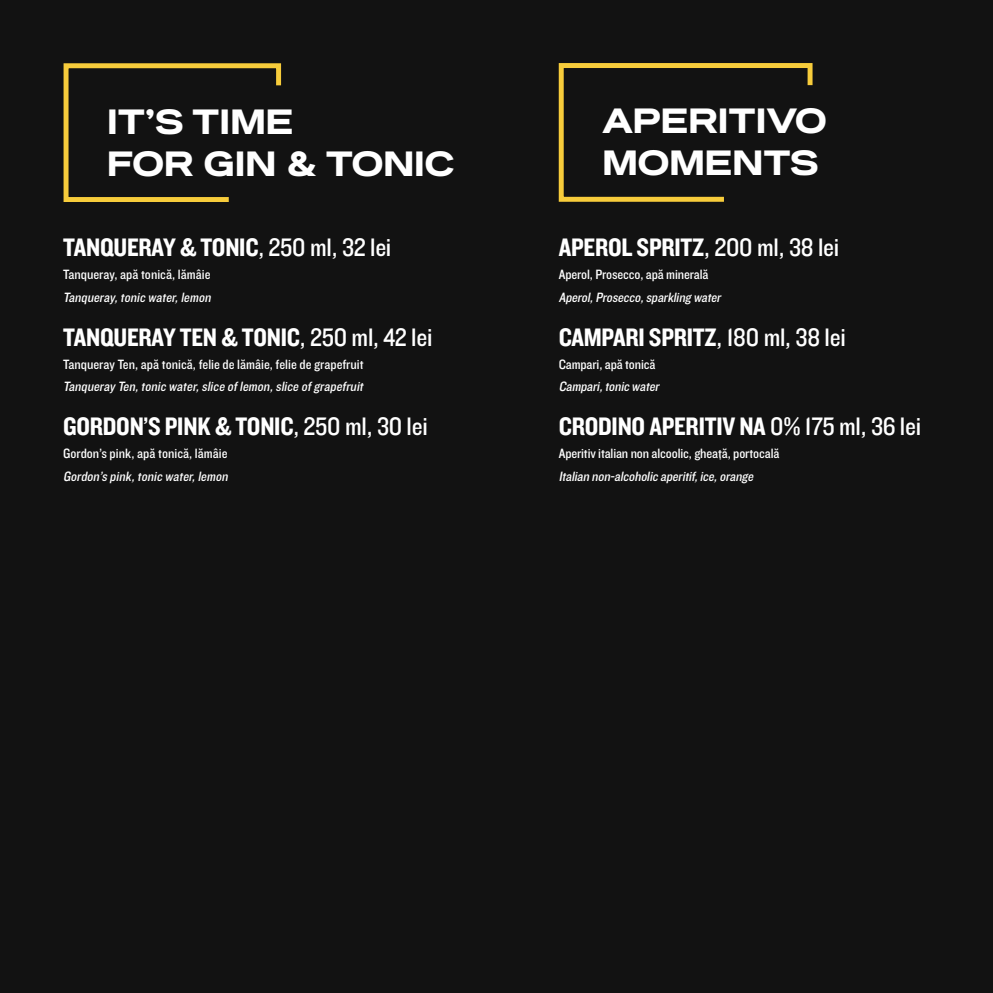
<style>
.page{position:relative;width:993px;height:993px;background:#fff}
.page>*{position:absolute;margin:0;border:0;box-sizing:border-box;transform-origin:0 0}
.t1{font:900 35px/42px "Reservation Wide";color:#fff}
.t2{font:26.25px "Knockout HTF50 Welterweight";letter-spacing:-.01em;color:#fff}
.t3{font:14px "Knockout HTF30 Junior Welterwt";color:#fff}
.t4{font:italic 14px "Knockout HTF30 Junior Welterwt";color:#fff}
.s1{font-family:"Knockout HTF30 Junior Welterwt"}
</style>
<div class="page">
<div style="left:0;top:0;width:992px;height:992px;background:#121212"></div>
<svg style="left:63px;top:63px;width:219px;height:139px"></svg>
<svg style="left:558px;top:63px;width:255px;height:139px"></svg>
<h1 class="t1" style="left:107px;top:101px;width:349px">IT’S TIME<br>FOR GIN &amp; TONIC</h1>
<h2 class="t2" style="left:63px;top:233px;width:330px">TANQUERAY &amp; TONIC<span class="s1">, 250 ml, 32 lei</span></h2>
<p class="t3" style="left:63px;top:267px;width:149px">Tanqueray, apă tonică, lămâie</p>
<p class="t4" style="left:63px;top:289px;width:152px">Tanqueray,tonic water,lemon</p>
<h2 class="t2" style="left:63px;top:323px;width:371px">TANQUERAY TEN &amp; TONIC<span class="s1">, 250 ml, 42 lei</span></h2>
<p class="t3" style="left:63px;top:356px;width:302px">Tanqueray Ten, apă tonică, felie de lămâie, felie de grapefruit</p>
<p class="t4" style="left:63px;top:379px;width:304px">Tanqueray Ten,tonic water,slice oflemon,slice ofgrapefruit</p>
<h2 class="t2" style="left:63px;top:412px;width:366px">GORDON’S PINK &amp; TONIC<span class="s1">, 250 ml, 30 lei</span></h2>
<p class="t3" style="left:63px;top:445px;width:166px">Gordon’s pink, apă tonică, lămâie</p>
<p class="t4" style="left:63px;top:468px;width:169px">Gordon’s pink,tonic water,lemon</p>
<h1 class="t1" style="left:602px;top:101px;width:226px">APERITIVO<br>MOMENTS</h1>
<h2 class="t2" style="left:558px;top:233px;width:282px">APEROL SPRITZ<span class="s1">, 200 ml, 38 lei</span></h2>
<p class="t3" style="left:558px;top:267px;width:151px">Aperol, Prosecco, apă minerală</p>
<p class="t4" style="left:558px;top:289px;width:166px">Aperol,Prosecco,sparkling water</p>
<h2 class="t2" style="left:558px;top:323px;width:288px">CAMPARI SPRITZ<span class="s1">, 180 ml, 38 lei</span></h2>
<p class="t3" style="left:558px;top:356px;width:98px">Campari, apă tonică</p>
<p class="t4" style="left:558px;top:379px;width:105px">Campari,tonic water</p>
<h2 class="t2" style="left:558px;top:412px;width:364px">CRODINO APERITIV NA <span class="s1">0% 175 ml, 36 lei</span></h2>
<p class="t3" style="left:558px;top:445px;width:222px">Aperitiv italian non alcoolic, gheață, portocală</p>
<p class="t4" style="left:558px;top:468px;width:199px">Italian non-alcoholic aperitif,ice,orange</p>
</div>
